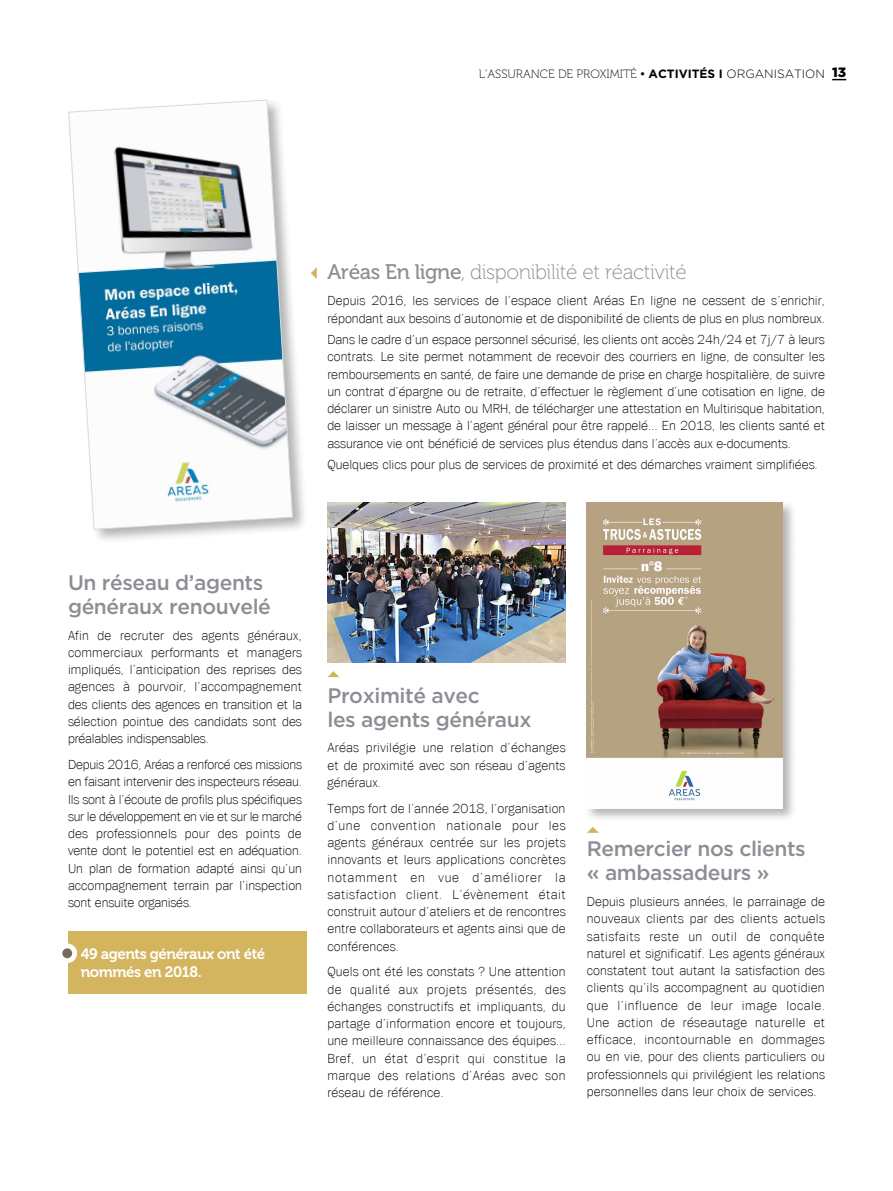
<style>
.page{position:relative;width:893px;height:1191px;background:#fff}
.page>*{position:absolute;margin:0;border:0;box-sizing:border-box;transform-origin:0 0}
.t1{font:500 21px/24px "Gotham";letter-spacing:-.02em;color:#8d8d96}
.t2{font:21px "Museo 100";letter-spacing:-.02em;color:#8d8d96}
.t3{font:15px/18px "Museo 700";letter-spacing:-.03em;color:#fff}
.t4{font:300 13.5px/17.2px "Franklin T";letter-spacing:.005em;color:#000;text-align:justify}
.t5{font:900 13.5px "Gotham";color:#000}
.t6{font:12px "Museo 100";color:#000}
.s1{font-family:"Gotham";font-weight:700}
.s2{font-family:"Gotham";font-weight:300}
.s3{font-family:"Museo 500"}
</style>
<div class="page">
<svg style="left:832px;top:79px;width:14px;height:1px"></svg>
<div style="left:68px;top:931px;width:238px;height:62px;background:#d3b55f"></div>
<div style="left:57px;top:943px;width:20px;height:20px;background:#fff;border-radius:50%"></div>
<div style="left:62px;top:948px;width:10px;height:10px;background:#736b5c;border-radius:50%"></div>
<svg style="left:587px;top:827px;width:12px;height:6px"></svg>
<svg style="left:327px;top:671px;width:12px;height:6px"></svg>
<div style="left:66px;top:98px;width:242px;height:447px;background:#000;opacity:.3"></div>
<svg style="left:68px;top:100px;width:225px;height:430px"></svg>
<svg style="left:311px;top:267px;width:6px;height:12px"></svg>
<div style="left:585px;top:500px;width:212px;height:322px;background:#000;opacity:.3"></div>
<img style="left:587px;top:502px;width:196px;height:306px">
<img style="left:327px;top:502px;width:239px;height:160px">
<p class="t6" style="left:479px;top:67px;width:347px">L’ASSURANCE DE PROXIMITÉ • <span class="s1">ACTIVITÉS I</span> <span class="s2">ORGANISATION</span></p>
<p class="t5" style="left:832px;top:63px;width:16px">13</p>
<h1 class="t2" style="left:327px;top:261px;width:361px"><span class="s3">Aréas En ligne</span>, disponibilité et réactivité</h1>
<p class="t4" style="left:327px;top:292px;width:499px">Depuis 2016, les services de l’espace client Aréas En ligne ne cessent de s’enrichir, répondant aux besoins d’autonomie et de disponibilité de clients de plus en plus nombreux.</p>
<p class="t4" style="left:327px;top:331px;width:499px">Dans le cadre d’un espace personnel sécurisé, les clients ont accès 24h/24 et 7j/7 à leurs contrats. Le site permet notamment de recevoir des courriers en ligne, de consulter les remboursements en santé, de faire une demande de prise en charge hospitalière, de suivre un contrat d’épargne ou de retraite, d’effectuer le règlement d’une cotisation en ligne, de déclarer un sinistre Auto ou MRH, de télécharger une attestation en Multirisque habitation, de laisser un message à l’agent général pour être rappelé… En 2018, les clients santé et assurance vie ont bénéficié de services plus étendus dans l’accès aux e-documents.</p>
<p class="t4" style="left:327px;top:456px;width:492px">Quelques clics pour plus de services de proximité et des démarches vraiment simplifiées.</p>
<h1 class="t1" style="left:68px;top:570px;width:204px">Un réseau d’agents généraux renouvelé</h1>
<p class="t4" style="left:68px;top:626px;width:235px">Afin de recruter des agents généraux, commerciaux performants et managers impliqués, l’anticipation des reprises des agences à pourvoir, l’accompagnement des clients des agences en transition et la sélection pointue des candidats sont des préalables indispensables.</p>
<p class="t4" style="left:68px;top:756px;width:236px">Depuis 2016, Aréas a renforcé ces missions en faisant intervenir des inspecteurs réseau.<br>Ils sont à l’écoute de profils plus spécifiques sur le développement en vie et sur le marché des professionnels pour des points de vente dont le potentiel est en adéquation.<br>Un plan de formation adapté ainsi qu’un accompagnement terrain par l’inspection sont ensuite organisés.</p>
<p class="t3" style="left:81px;top:945px;width:186px">49 agents généraux ont été nommés en 2018.</p>
<h1 class="t1" style="left:327px;top:683px;width:206px">Proximité avec<br>les agents généraux</h1>
<p class="t4" style="left:327px;top:739px;width:240px">Aréas privilégie une relation d’échanges et de proximité avec son réseau d’agents généraux.</p>
<p class="t4" style="left:327px;top:799px;width:240px">Temps fort de l’année 2018, l’organisation d’une convention nationale pour les agents généraux centrée sur les projets innovants et leurs applications concrètes notamment en vue d’améliorer la satisfaction client. L’évènement était construit autour d’ateliers et de rencontres entre collaborateurs et agents ainsi que de conférences.</p>
<p class="t4" style="left:327px;top:963px;width:240px">Quels ont été les constats ? Une attention de qualité aux projets présentés, des échanges constructifs et impliquants, du partage d’information encore et toujours, une meilleure connaissance des équipes… Bref, un état d’esprit qui constitue la marque des relations d’Aréas avec son réseau de référence.</p>
<h1 class="t1" style="left:587px;top:836px;width:220px">Remercier nos clients « ambassadeurs »</h1>
<p class="t4" style="left:587px;top:893px;width:240px">Depuis plusieurs années, le parrainage de nouveaux clients par des clients actuels satisfaits reste un outil de conquête naturel et significatif. Les agents généraux constatent tout autant la satisfaction des clients qu’ils accompagnent au quotidien que l’influence de leur image locale.<br>Une action de réseautage naturelle et efficace, incontournable en dommages ou en vie, pour des clients particuliers ou professionnels qui privilégient les relations personnelles dans leur choix de services.</p>
</div>
